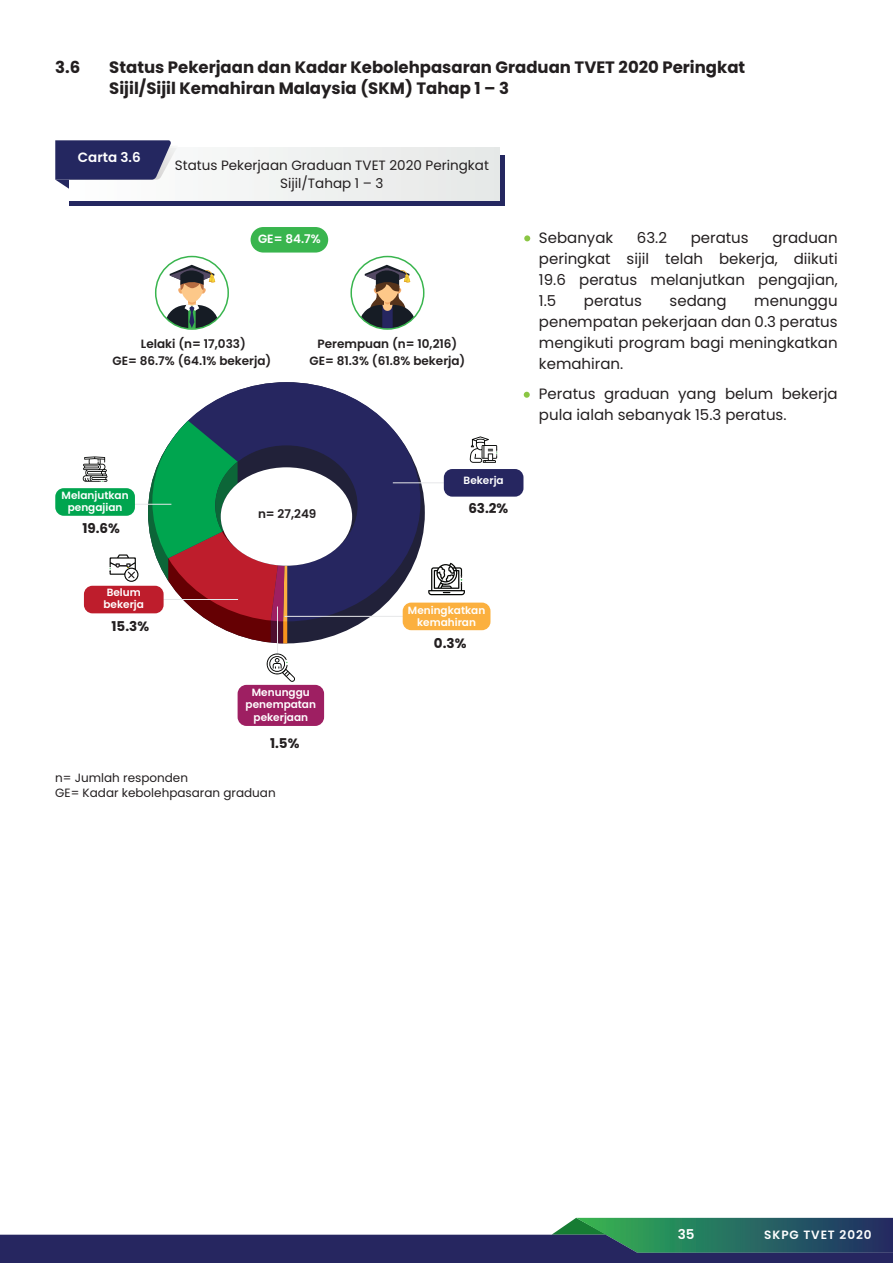
<style>
.page{position:relative;width:893px;height:1263px;background:#fff}
.page>*{position:absolute;margin:0;border:0;box-sizing:border-box;transform-origin:0 0}
.t1{font:700 16.5px "Poppins";color:#231f20}
.t2{font:15px/21px "Poppins";color:#231f20;text-align:justify}
.t3{font:13.5px/18px "Poppins";color:#231f20;text-align:center}
.t4{font:700 13.5px "Poppins";color:#231f20}
.t5{font:600 13.5px "Poppins";color:#fff}
.t6{font:600 12px/16.5px "Poppins";color:#231f20;text-align:center}
.t7{font:12px "Poppins";color:#231f20}
.t8{font:600 12px "Poppins";letter-spacing:.075em;color:#fff}
.t9{font:600 10.5px/12.6px "Poppins";color:#fff;text-align:center}
</style>
<div class="page">
<svg style="left:0;top:1218px;width:893px;height:45px"></svg>
<svg style="left:524px;top:235px;width:6px;height:6px"></svg>
<svg style="left:524px;top:392px;width:6px;height:6px"></svg>
<div style="left:69px;top:155px;width:436px;height:51px;background:#242760"></div>
<div style="left:69px;top:148px;width:431px;height:53px;background:#eff1f0"></div>
<svg style="left:55px;top:140px;width:116px;height:49px"></svg>
<div style="left:251px;top:227px;width:77px;height:26px;background:#39b54e;border-radius:13px"></div>
<svg style="left:358px;top:265px;width:59px;height:64px"></svg>
<svg style="left:164px;top:265px;width:56px;height:64px"></svg>
<div style="left:155px;top:256px;width:74px;height:74px;border:2px solid #39b54e;border-radius:50%"></div>
<div style="left:350px;top:256px;width:74px;height:74px;border:2px solid #39b54e;border-radius:50%"></div>
<div style="left:148px;top:382px;width:277px;height:261px;background:#212139;border-radius:50%"></div>
<div style="left:152px;top:382px;width:268px;height:239px;background:#262660;border-radius:50%"></div>
<div style="left:215px;top:445px;width:143px;height:121px;background:#212139;border-radius:50%"></div>
<svg style="left:148px;top:421px;width:139px;height:222px"></svg>
<div style="left:221px;top:467px;width:131px;height:99px;background:#fff;border-radius:50%"></div>
<hr style="left:277px;top:606px;width:1px;height:47px;background:#e6e7e9">
<div style="left:238px;top:685px;width:86px;height:41px;background:#9e1f62;border-radius:9px"></div>
<svg style="left:266px;top:653px;width:29px;height:29px"></svg>
<hr style="left:285px;top:616px;width:164px;height:1px;background:#e6e7e9">
<div style="left:403px;top:603px;width:87px;height:27px;background:#fbb03f;border-radius:9px"></div>
<svg style="left:428px;top:563px;width:37px;height:32px"></svg>
<hr style="left:393px;top:482px;width:56px;height:1px;background:#e6e7e9">
<div style="left:444px;top:469px;width:79px;height:28px;background:#262660;border-radius:9px"></div>
<svg style="left:470px;top:436px;width:28px;height:27px"></svg>
<hr style="left:150px;top:599px;width:88px;height:1px;background:#e6e7e9">
<div style="left:84px;top:586px;width:80px;height:27px;background:#be1d2c;border-radius:9px"></div>
<svg style="left:124px;top:568px;width:14px;height:14px"></svg>
<svg style="left:125px;top:569px;width:12px;height:12px"></svg>
<svg style="left:109px;top:554px;width:27px;height:24px"></svg>
<hr style="left:126px;top:504px;width:45px;height:1px;background:#e6e7e9">
<div style="left:55px;top:488px;width:80px;height:28px;background:#00a54f;border-radius:9px"></div>
<svg style="left:83px;top:456px;width:24px;height:26px"></svg>
<p class="t1" style="left:55px;top:57px;width:27px">3.6</p>
<p class="t1" style="left:109px;top:57px;width:637px">Status Pekerjaan dan Kadar Kebolehpasaran Graduan TVET 2020 Peringkat</p>
<p class="t1" style="left:109px;top:78px;width:401px">Sijil/Sijil Kemahiran Malaysia (SKM) Tahap 1 – 3</p>
<p class="t5" style="left:78px;top:149px;width:64px">Carta 3.6</p>
<p class="t3" style="left:175px;top:156px;width:316px">Status Pekerjaan Graduan TVET 2020 Peringkat<br>Sijil/Tahap 1 – 3</p>
<p class="t8" style="left:258px;top:231px;width:64px">GE= 84.7%</p>
<p class="t6" style="left:112px;top:336px;width:160px">Lelaki (n= 17,033)<br>GE= 86.7% (64.1% bekerja)</p>
<p class="t6" style="left:309px;top:336px;width:157px">Perempuan (n= 10,216)<br>GE= 81.3% (61.8% bekerja)</p>
<p class="t9" style="left:62px;top:489px;width:69px">Melanjutkan pengajian</p>
<p class="t4" style="left:82px;top:521px;width:39px">19.6%</p>
<p class="t9" style="left:104px;top:586px;width:42px">Belum bekerja</p>
<p class="t4" style="left:112px;top:618px;width:39px">15.3%</p>
<p class="t6" style="left:258px;top:506px;width:60px">n= 27,249</p>
<p class="t9" style="left:246px;top:686px;width:72px">Menunggu penempatan pekerjaan</p>
<p class="t4" style="left:270px;top:736px;width:31px">1.5%</p>
<p class="t7" style="left:55px;top:771px;width:134px">n= Jumlah responden</p>
<p class="t7" style="left:55px;top:785px;width:222px">GE= Kadar kebolehpasaran graduan</p>
<p class="t9" style="left:464px;top:474px;width:42px">Bekerja</p>
<p class="t4" style="left:468px;top:500px;width:42px">63.2%</p>
<p class="t9" style="left:408px;top:604px;width:79px">Meningkatkan kemahiran</p>
<p class="t4" style="left:434px;top:635px;width:34px">0.3%</p>
<p class="t2" style="left:539px;top:227px;width:300px;text-indent:233px">graduan peringkat sijil telah bekerja, diikuti 19.6 peratus melanjutkan pengajian, 1.5</p>
<p class="t2" style="left:539px;top:227px;width:76px">Sebanyak</p>
<p class="t2" style="left:637px;top:227px;width:32px">63.2</p>
<p class="t2" style="left:691px;top:227px;width:60px">peratus</p>
<p class="t2" style="left:584px;top:290px;width:60px">peratus</p>
<p class="t2" style="left:670px;top:290px;width:59px">sedang</p>
<p class="t2" style="left:539px;top:290px;width:300px;text-indent:215px">menunggu penempatan pekerjaan dan 0.3 peratus mengikuti program bagi meningkatkan kemahiran.</p>
<p class="t2" style="left:539px;top:383px;width:300px">Peratus graduan yang belum bekerja pula ialah sebanyak 15.3 peratus.</p>
<p class="t5" style="left:678px;top:1226px;width:18px">35</p>
<p class="t8" style="left:764px;top:1227px;width:109px">SKPG TVET 2020</p>
</div>
